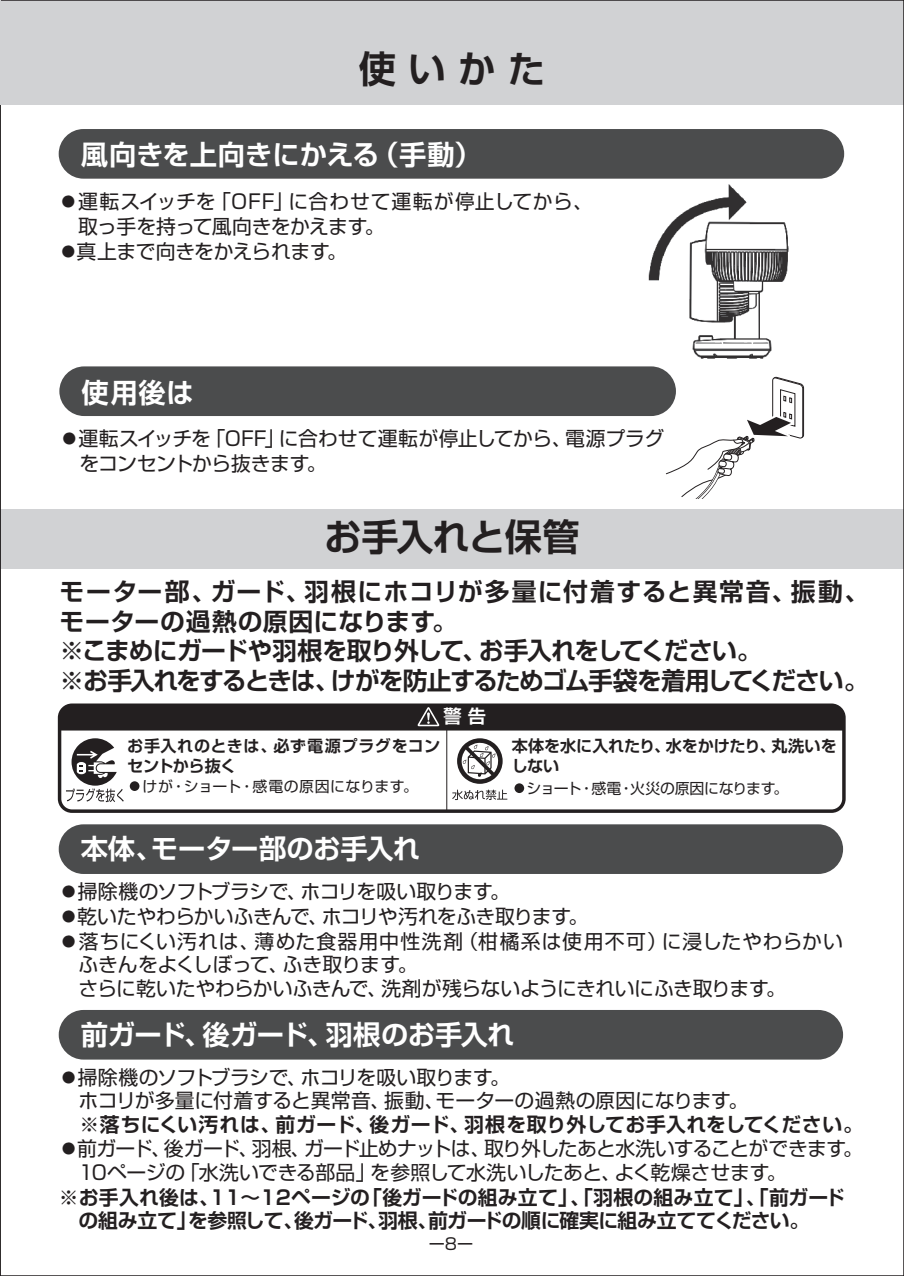
<style>
.page{position:relative;width:904px;height:1276px;background:#fff}
.page>*{position:absolute;margin:0;border:0;box-sizing:border-box;transform-origin:0 0}
.t1{font:700 37.27px "Shin Go Pro De";letter-spacing:-.03em;color:#231f20}
.t2{font:700 27.3px "Shin Go Pro De";letter-spacing:-.005em;color:#fff}
.t3{font:700 27.3px "Shin Go Pro De";letter-spacing:-.025em;color:#fff}
.t4{font:700 24.85px/29.8px "Shin Go Pro De";letter-spacing:-.025em;color:#231f20}
.t5{font:19.78px/24.8px "Shin Go Pro";letter-spacing:-.02em;color:#231f20}
.t6{font:700 19.78px/23.3px "Shin Go Pro De";letter-spacing:-.01em;color:#231f20}
.t7{font:700 19.78px "Shin Go Pro De";letter-spacing:.015em;color:#231f20}
.t8{font:19.78px "Shin Go Pro";letter-spacing:.05em;color:#231f20}
.t9{font:700 18.2px "Shin Go Pro De";color:#fff}
.t10{font:700 16.1px/19.8px "Shin Go Pro De";letter-spacing:.02em;color:#231f20}
.t11{font:700 16.1px/19.8px "Shin Go Pro De";color:#231f20}
.t12{font:16.1px "Shin Go Pro";color:#231f20}
.t13{font:14.88px "Shin Go Pro";letter-spacing:-.02em;color:#231f20}
.t14{font:14.88px "Shin Go Pro";letter-spacing:.025em;color:#231f20}
</style>
<div class="page">
<img style="left:648px;top:184px;width:141px;height:175px">
<div style="left:0;top:509px;width:903px;height:59px;background:#d1d2d4"></div>
<div style="left:0;top:0;width:903px;height:104px;background:#d1d2d4"></div>
<div style="left:59px;top:129px;width:785px;height:50px;background:#4b4c4d;border-radius:25px"></div>
<div style="left:59px;top:366px;width:616px;height:50px;background:#4b4c4d;border-radius:25px"></div>
<svg style="left:665px;top:377px;width:139px;height:121px"></svg>
<hr style="left:446px;top:722px;width:1px;height:88px;background:#231f20">
<div style="left:511px;top:779px;width:16px;height:17px;border:4px solid #fff;border-radius:50%"></div>
<svg style="left:452px;top:789px;width:55px;height:11px"></svg>
<svg style="left:457px;top:738px;width:45px;height:45px"></svg>
<div style="left:126px;top:777px;width:17px;height:17px;border:4px solid #fff;border-radius:50%"></div>
<svg style="left:66px;top:738px;width:58px;height:64px"></svg>
<div style="left:58px;top:703px;width:787px;height:110px;border:3px solid #231f20;border-radius:12px"></div>
<div style="left:59px;top:1009px;width:783px;height:50px;background:#4b4c4d;border-radius:25px"></div>
<div style="left:59px;top:824px;width:783px;height:50px;background:#4b4c4d;border-radius:25px"></div>
<div style="left:60px;top:705px;width:783px;height:25px;background:#231f20"></div>
<h1 class="t1" style="left:359px;top:38px;width:187px">使 い か た</h1>
<h2 class="t2" style="left:81px;top:132px;width:402px">風向きを上向きにかえる（手動）</h2>
<p class="t5" style="left:78px;top:187px;width:516px;text-indent:-20px">●運転スイッチを「OFF」に合わせて運転が停止してから、取っ手を持って風向きをかえます。</p>
<p class="t5" style="left:58px;top:236px;width:290px">●真上まで向きをかえられます。</p>
<h2 class="t2" style="left:82px;top:370px;width:114px">使用後は</h2>
<p class="t5" style="left:79px;top:424px;width:586px;text-indent:-20px">●運転スイッチを「OFF」に合わせて運転が停止してから、電源プラグをコンセントから抜きます。</p>
<h1 class="t1" style="left:324px;top:506px;width:257px">お手入れと保管</h1>
<p class="t4" style="left:60px;top:573px;width:811px">モーター部、ガード、羽根にホコリが多量に付着すると異常音、振動、モーターの過熱の原因になります。<br>※こまめにガードや羽根を取り外して、お手入れをしてください。<br>※お手入れをするときは、けがを防止するためゴム手袋を着用してください。</p>
<p class="t9" style="left:443px;top:701px;width:44px">警 告</p>
<p class="t10" style="left:127px;top:734px;width:314px">お手入れのときは、必ず電源プラグをコンセントから抜く</p>
<p class="t14" style="left:127px;top:774px;width:292px">●けが・ショート・感電の原因になります。</p>
<p class="t11" style="left:512px;top:734px;width:326px">本体を水に入れたり、水をかけたり、丸洗いをしない</p>
<p class="t13" style="left:512px;top:776px;width:278px">●ショート・感電・火災の原因になります。</p>
<h2 class="t2" style="left:81px;top:826px;width:341px">本体、モーター部のお手入れ</h2>
<p class="t5" style="left:59px;top:877px;width:452px">●掃除機のソフトブラシで、ホコリを吸い取ります。</p>
<p class="t5" style="left:59px;top:901px;width:531px">●乾いたやわらかいふきんで、ホコリや汚れをふき取ります。</p>
<p class="t8" style="left:59px;top:925px;width:785px">●落ちにくい汚れは、薄めた食器用中性洗剤（柑橘系は使用不可）に浸したやわらかい</p>
<p class="t5" style="left:79px;top:950px;width:340px">ふきんをよくしぼって、ふき取ります。</p>
<p class="t5" style="left:59px;top:973px;width:728px">　さらに乾いたやわらかいふきんで、洗剤が残らないようにきれいにふき取ります。</p>
<h2 class="t3" style="left:81px;top:1011px;width:435px">前ガード、後ガード、羽根のお手入れ</h2>
<p class="t5" style="left:59px;top:1063px;width:690px;line-height:23.3px">●掃除機のソフトブラシで、ホコリを吸い取ります。<br>　ホコリが多量に付着すると異常音、振動、モーターの過熱の原因になります。</p>
<p class="t7" style="left:59px;top:1107px;width:805px">　※落ちにくい汚れは、前ガード、後ガード、羽根を取り外してお手入れをしてください。</p>
<p class="t5" style="left:59px;top:1134px;width:805px;line-height:23.3px">●前ガード、後ガード、羽根、ガード止めナットは、取り外したあと水洗いすることができます。　10ページの「水洗いできる部品」を参照して水洗いしたあと、よく乾燥させます。</p>
<p class="t6" style="left:79px;top:1183px;width:767px;text-indent:-20px">※お手入れ後は、11～12ページの「後ガードの組み立て」、「羽根の組み立て」、「前ガードの組み立て」を参照して、後ガード、羽根、前ガードの順に確実に組み立ててください。</p>
<p class="t12" style="left:428px;top:1230px;width:46px">ー8ー</p>
</div>
